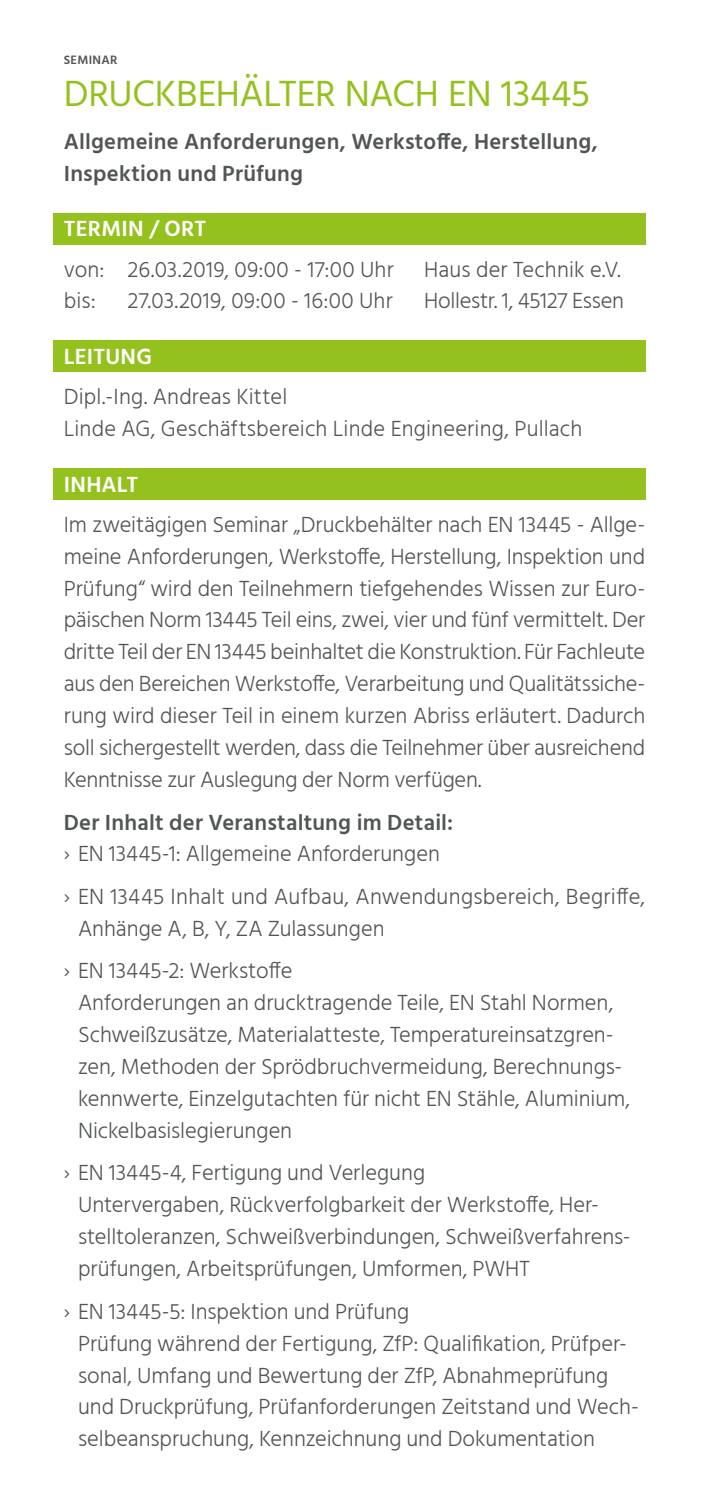
<style>
.page{position:relative;width:702px;height:1489px;background:#fff}
.page>*{position:absolute;margin:0;border:0;box-sizing:border-box;transform-origin:0 0}
.t1{font:37.5px "Hind";letter-spacing:-.01em;color:#95c11f}
.t2{font:300 22.5px/32px "Hind";letter-spacing:-.005em;color:#525556}
.t3{font:600 22.5px/32px "Hind";letter-spacing:.01em;color:#525556}
.t4{font:300 22.5px "Hind";letter-spacing:.015em;color:#525556}
.t5{font:600 22.5px "Hind";letter-spacing:.01em;color:#fff}
.t6{font:600 12.5px "Hind";letter-spacing:.02em;color:#525556}
</style>
<div class="page">
<div style="left:53px;top:213px;width:592px;height:31px;background:#95c11f"></div>
<div style="left:53px;top:340px;width:592px;height:32px;background:#95c11f"></div>
<div style="left:53px;top:468px;width:592px;height:32px;background:#95c11f"></div>
<p class="t6" style="left:64px;top:51px;width:55px">SEMINAR</p>
<h1 class="t1" style="left:64px;top:69px;width:527px">DRUCKBEHÄLTER NACH EN 13445</h1>
<p class="t3" style="left:64px;top:127px;width:535px">Allgemeine Anforderungen, Werkstoffe, Herstellung,<br>Inspektion und Prüfung</p>
<p class="t5" style="left:64px;top:213px;width:144px">TERMIN / ORT</p>
<p class="t2" style="left:64px;top:254px;width:331px">von: 26.03.2019, 09:00 - 17:00 Uhr</p>
<p class="t2" style="left:424px;top:254px;width:198px">Haus der Technik e.V.</p>
<p class="t2" style="left:64px;top:286px;width:33px">bis:</p>
<p class="t4" style="left:128px;top:286px;width:267px">27.03.2019, 09:00 - 16:00 Uhr</p>
<p class="t2" style="left:424px;top:286px;width:201px">Hollestr. 1, 45127 Essen</p>
<p class="t5" style="left:64px;top:341px;width:90px">LEITUNG</p>
<p class="t2" style="left:64px;top:382px;width:520px">Dipl.-Ing. Andreas Kittel<br>Linde AG, Geschäftsbereich Linde Engineering, Pullach</p>
<p class="t5" style="left:64px;top:468px;width:76px">INHALT</p>
<p class="t2" style="left:64px;top:509px;width:583px;text-align:justify">Im zweitägigen Seminar „Druckbehälter nach EN 13445 - Allge&shy;meine Anforderungen, Werkstoffe, Herstellung, Inspektion und Prüfung“ wird den Teilnehmern tiefgehendes Wissen zur Euro&shy;päischen Norm 13445 Teil eins, zwei, vier und fünf vermittelt. Der dritte Teil der EN 13445 beinhaltet die Konstruktion. Für Fachleute aus den Bereichen Werkstoffe, Verarbeitung und Qualitätssiche&shy;rung wird dieser Teil in einem kurzen Abriss erläutert. Dadurch soll sichergestellt werden, dass die Teilnehmer über ausreichend Kenntnisse zur Auslegung der Norm verfügen.</p>
<p class="t3" style="left:64px;top:807px;width:391px">Der Inhalt der Veranstaltung im Detail:</p>
<p class="t2" style="left:64px;top:833px;width:583px;line-height:42.5px">› EN 13445-1: Allgemeine Anforderungen<br>› EN 13445 Inhalt und Aufbau, Anwendungsbereich, Begriffe,</p>
<p class="t2" style="left:64px;top:908px;width:322px;line-height:42.5px;text-indent:14px">Anhänge A, B, Y, ZA Zulassungen › EN 13445-2: Werkstoffe</p>
<p class="t2" style="left:78px;top:987px;width:553px">Anforderungen an drucktragende Teile, EN Stahl Normen, Schweißzusätze, Materialatteste, Temperatureinsatzgren&shy;zen, Methoden der Sprödbruchvermeidung, Berechnungs&shy;kennwerte, Einzelgutachten für nicht EN Stähle, Aluminium, Nickelbasislegierungen</p>
<p class="t2" style="left:78px;top:1158px;width:554px;text-indent:-14px">› EN 13445-4, Fertigung und Verlegung<br>Untervergaben, Rückverfolgbarkeit der Werkstoffe, Her&shy;stelltoleranzen, Schweißverbindungen, Schweißverfahrens&shy;prüfungen, Arbeitsprüfungen, Umformen, PWHT</p>
<p class="t2" style="left:78px;top:1296px;width:562px;text-indent:-14px">› EN 13445-5: Inspektion und Prüfung<br>Prüfung während der Fertigung, ZfP: Qualifikation, Prüfper&shy;sonal, Umfang und Bewertung der ZfP, Abnahmeprüfung und Druckprüfung, Prüfanforderungen Zeitstand und Wech&shy;selbeanspruchung, Kennzeichnung und Dokumentation</p>
</div>
